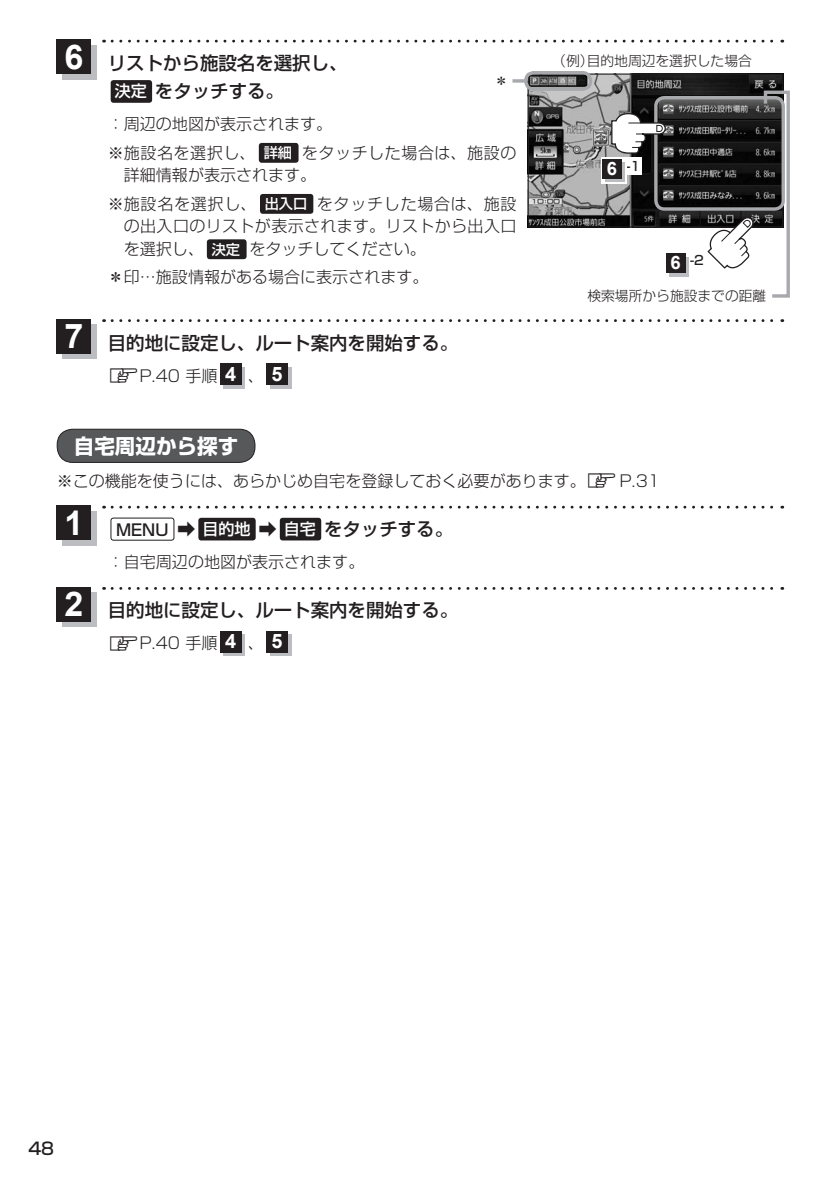
<style>
.page{position:relative;width:840px;height:1191px;background:#fff}
.page>*{position:absolute;margin:0;border:0;box-sizing:border-box;transform-origin:0 0}
.t1{font:700 34px "Arial";color:#fff}
.t2{font:700 20.6px "Shin Go Pro";color:#fff}
.t3{font:500 18.4px/28.4px "Shin Go Pro";color:#231f20}
.t4{font:500 17px "Shin Go Pro";color:#231f20}
.t5{font:300 16px "Shin Go Pro";color:#231f20}
.t6{font:300 16px/22.6px "Shin Go Pro";letter-spacing:.02em;color:#231f20}
.t7{font:300 16px/28.4px "Shin Go Pro";letter-spacing:.035em;color:#231f20}
.t8{font:300 16px/28.4px "Shin Go Pro";letter-spacing:.045em;color:#231f20}
.t9{font:300 13.8px "Shin Go Pro";color:#231f20}
.t10{font:500 12.8px "Shin Go Pro";color:#231f20}
.s1{font-size:16px;color:#fff}
.s2{font-weight:500;font-size:14.2px;color:#fff}
.s3{font-family:"Arial";font-weight:700;font-size:18.4px;color:#fff}
.s4{font-family:"MC1";font-weight:400;font-size:14.2px}
.s5{font-family:"Arial";font-weight:700;font-size:19.8px;color:#fff}
.s6{font-size:16px}
</style>
<div class="page">
<div style="left:111px;top:80px;width:41px;height:23px;background:#231f20;border-radius:3px"></div>
<div style="left:259px;top:143px;width:39px;height:20px;background:#231f20;border-radius:3px"></div>
<div style="left:260px;top:194px;width:53px;height:20px;background:#231f20;border-radius:3px"></div>
<div style="left:207px;top:239px;width:39px;height:20px;background:#231f20;border-radius:3px"></div>
<svg style="left:112px;top:40px;width:670px;height:3px"></svg>
<div style="left:62px;top:45px;width:34px;height:34px;background:#bcbdc0"></div>
<div style="left:57px;top:40px;width:34px;height:34px;background:#231f20"></div>
<img style="left:529px;top:76px;width:251px;height:149px">
<div style="left:527px;top:74px;width:255px;height:153px;border:1px solid #231f20"></div>
<div style="left:653px;top:96px;width:131px;height:115px;border:3px solid #a8a9ad;border-radius:9px"></div>
<svg style="left:761px;top:89px;width:29px;height:209px"></svg>
<svg style="left:606px;top:112px;width:60px;height:42px"></svg>
<div style="left:524px;top:71px;width:68px;height:20px;border:3px solid #a8a9ad;border-radius:8px"></div>
<svg style="left:512px;top:79px;width:13px;height:4px"></svg>
<div style="left:600px;top:158px;width:41px;height:17px;background:#fff"></div>
<svg style="left:600px;top:158px;width:26px;height:25px"></svg>
<svg style="left:605px;top:163px;width:19px;height:19px"></svg>
<div style="left:602px;top:159px;width:19px;height:20px;background:#231f20"></div>
<svg style="left:669px;top:253px;width:20px;height:24px"></svg>
<div style="left:668px;top:257px;width:20px;height:19px;background:linear-gradient(to right,#bcbdc0,#bcbdc0)"></div>
<div style="left:665px;top:253px;width:20px;height:20px;background:#231f20"></div>
<svg style="left:706px;top:215px;width:49px;height:54px"></svg>
<svg style="left:224px;top:367px;width:21px;height:21px"></svg>
<div style="left:220px;top:363px;width:21px;height:21px;background:#231f20"></div>
<svg style="left:270px;top:367px;width:21px;height:21px"></svg>
<div style="left:266px;top:363px;width:21px;height:21px;background:#231f20"></div>
<svg style="left:112px;top:319px;width:670px;height:3px"></svg>
<div style="left:62px;top:325px;width:34px;height:34px;background:#bcbdc0"></div>
<div style="left:57px;top:319px;width:34px;height:34px;background:#231f20"></div>
<div style="left:57px;top:429px;width:198px;height:33px;background:#57585a;border-radius:16px"></div>
<div style="left:57px;top:429px;width:198px;height:34px;border:1px solid #231f20;border-radius:16px"></div>
<div style="left:111px;top:518px;width:63px;height:22px;border:1px solid #231f20;border-radius:3px"></div>
<div style="left:198px;top:518px;width:57px;height:22px;background:#231f20;border-radius:3px"></div>
<div style="left:279px;top:518px;width:42px;height:22px;background:#231f20;border-radius:3px"></div>
<svg style="left:112px;top:506px;width:670px;height:2px"></svg>
<div style="left:62px;top:511px;width:34px;height:34px;background:#bcbdc0"></div>
<div style="left:57px;top:506px;width:34px;height:34px;background:#231f20"></div>
<svg style="left:224px;top:635px;width:21px;height:21px"></svg>
<div style="left:220px;top:631px;width:21px;height:21px;background:#231f20"></div>
<svg style="left:270px;top:635px;width:21px;height:21px"></svg>
<div style="left:266px;top:631px;width:21px;height:21px;background:#231f20"></div>
<svg style="left:112px;top:587px;width:670px;height:3px"></svg>
<div style="left:62px;top:592px;width:34px;height:34px;background:#bcbdc0"></div>
<div style="left:57px;top:587px;width:34px;height:34px;background:#231f20"></div>
<h1 class="t1" style="left:64px;top:34px;width:20px">6</h1>
<p class="t9" style="left:552px;top:49px;width:201px">（例）目的地周辺を選択した場合</p>
<p class="t3" style="left:115px;top:47px;width:234px;text-indent:-7px">リストから施設名を選択し、<span class="s1">決定</span>をタッチする。</p>
<p class="t7" style="left:108px;top:108px;width:410px">：周辺の地図が表示されます。<br>※施設名を選択し、<span class="s2">詳細</span> をタッチした場合は、施設の</p>
<p class="t8" style="left:108px;top:159px;width:410px;text-indent:16px">詳細情報が表示されます。<br>※施設名を選択し、<span class="s2">出入口</span> をタッチした場合は、施設</p>
<p class="t6" style="left:124px;top:213px;width:394px">の出入口のリストが表示されます。リストから出入口を選択し、<span class="s2">決定</span> をタッチしてください。</p>
<p class="t5" style="left:108px;top:264px;width:322px">＊印…施設情報がある場合に表示されます。</p>
<p class="t9" style="left:494px;top:70px;width:15px">＊</p>
<p class="t10" style="left:606px;top:155px;width:35px"><span class="s3">6</span> -1</p>
<p class="t10" style="left:670px;top:249px;width:35px"><span class="s3">6</span> -2</p>
<h1 class="t1" style="left:64px;top:314px;width:20px">7</h1>
<p class="t3" style="left:108px;top:326px;width:352px">目的地に設定し、ルート案内を開始する。</p>
<p class="t5" style="left:108px;top:362px;width:176px"><span class="s4">Z</span>P.40 手順 <span class="s5">4</span> 、 <span class="s5">5</span></p>
<p class="t9" style="left:587px;top:284px;width:180px">検索場所から施設までの距離</p>
<p class="t2" style="left:74px;top:429px;width:166px">自宅周辺から探す</p>
<p class="t5" style="left:57px;top:467px;width:604px">※この機能を使うには、あらかじめ自宅を登録しておく必要があります。<span class="s4">Z</span>P.31</p>
<p class="t3" style="left:116px;top:513px;width:338px"><span class="s6">MENU</span> ➡ <span class="s1">目的地</span> ➡ <span class="s1">自宅</span>をタッチする。</p>
<p class="t5" style="left:108px;top:549px;width:258px">：自宅周辺の地図が表示されます。</p>
<h1 class="t1" style="left:64px;top:500px;width:20px">1</h1>
<h1 class="t1" style="left:64px;top:581px;width:20px">2</h1>
<p class="t3" style="left:108px;top:594px;width:352px">目的地に設定し、ルート案内を開始する。</p>
<p class="t5" style="left:108px;top:630px;width:176px"><span class="s4">Z</span>P.40 手順 <span class="s5">4</span> 、 <span class="s5">5</span></p>
<p class="t4" style="left:28px;top:1134px;width:27px">48</p>
</div>
